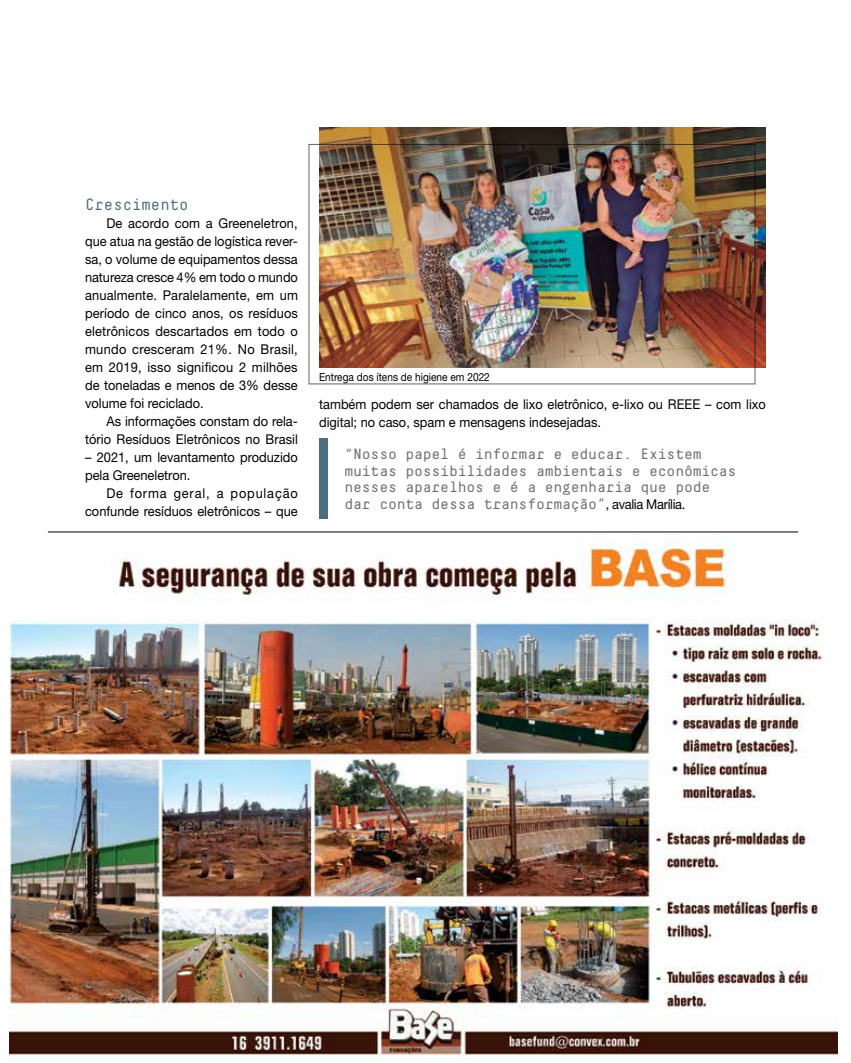
<style>
.page{position:relative;width:851px;height:1063px;background:#fff}
.page>*{position:absolute;margin:0;border:0;box-sizing:border-box;transform-origin:0 0}
.t1{font:16.5px "Decima Mono Pro";color:#4c6f7d;scale:.95 1}
.t2{font:15px/16.5px "Decima Mono Pro";letter-spacing:-.02em;color:#6d6e71}
.t3{font:13.5px/18px "Helvetica Neue LT Std";color:#000;scale:.95 1}
.t4{font:11.25px "Helvetica Neue LT Std";color:#000;scale:.9 1}
.s1{font-family:"Helvetica Neue LT Std";font-size:13.5px;color:#000}
</style>
<div class="page">
<img style="left:319px;top:128px;width:446px;height:240px">
<div style="left:319px;top:438px;width:8px;height:81px;background:#4c6f7d"></div>
<img style="left:9px;top:539px;width:828px;height:522px">
<hr style="left:48px;top:532px;width:750px;height:1px;background:#000">
<div style="left:308px;top:144px;width:447px;height:240px;border:1px solid #000"></div>
<p class="t1" style="left:85px;top:196px;width:110px">Crescimento</p>
<p class="t3" style="left:85px;top:214px;width:225px;text-align:justify;text-indent:21px">De acordo com a Greeneletron, que atua na gestão de logística rever&shy;sa, o volume de equipamentos dessa natureza cresce 4% em todo o mundo anualmente. Paralelamente, em um período de cinco anos, os resíduos eletrônicos descartados em todo o mundo cresceram 21%. No Brasil, em 2019, isso significou 2 milhões de toneladas e menos de 3% desse volume foi reciclado.</p>
<p class="t3" style="left:85px;top:412px;width:225px;text-align:right">As informações constam do rela&shy;tório Resíduos Eletrônicos no Brasil</p>
<p class="t3" style="left:85px;top:448px;width:225px">– 2021, um levantamento produzido pela Greeneletron.</p>
<p class="t3" style="left:85px;top:484px;width:225px;text-align:right">De forma geral, a população confunde resíduos eletrônicos – que</p>
<p class="t4" style="left:319px;top:370px;width:191px">Entrega dos ítens de higiene em 2022</p>
<p class="t3" style="left:319px;top:395px;width:471px">também podem ser chamados de lixo eletrônico, e-lixo ou REEE – com lixo digital; no caso, spam e mensagens indesejadas.</p>
<p class="t2" style="left:344px;top:446px;width:393px">“Nosso papel é informar e educar. Existem muitas possibilidades ambientais e econômicas nesses aparelhos e é a engenharia que pode dar conta dessa transformação”<span class="s1">, avalia Marília.</span></p>
</div>
